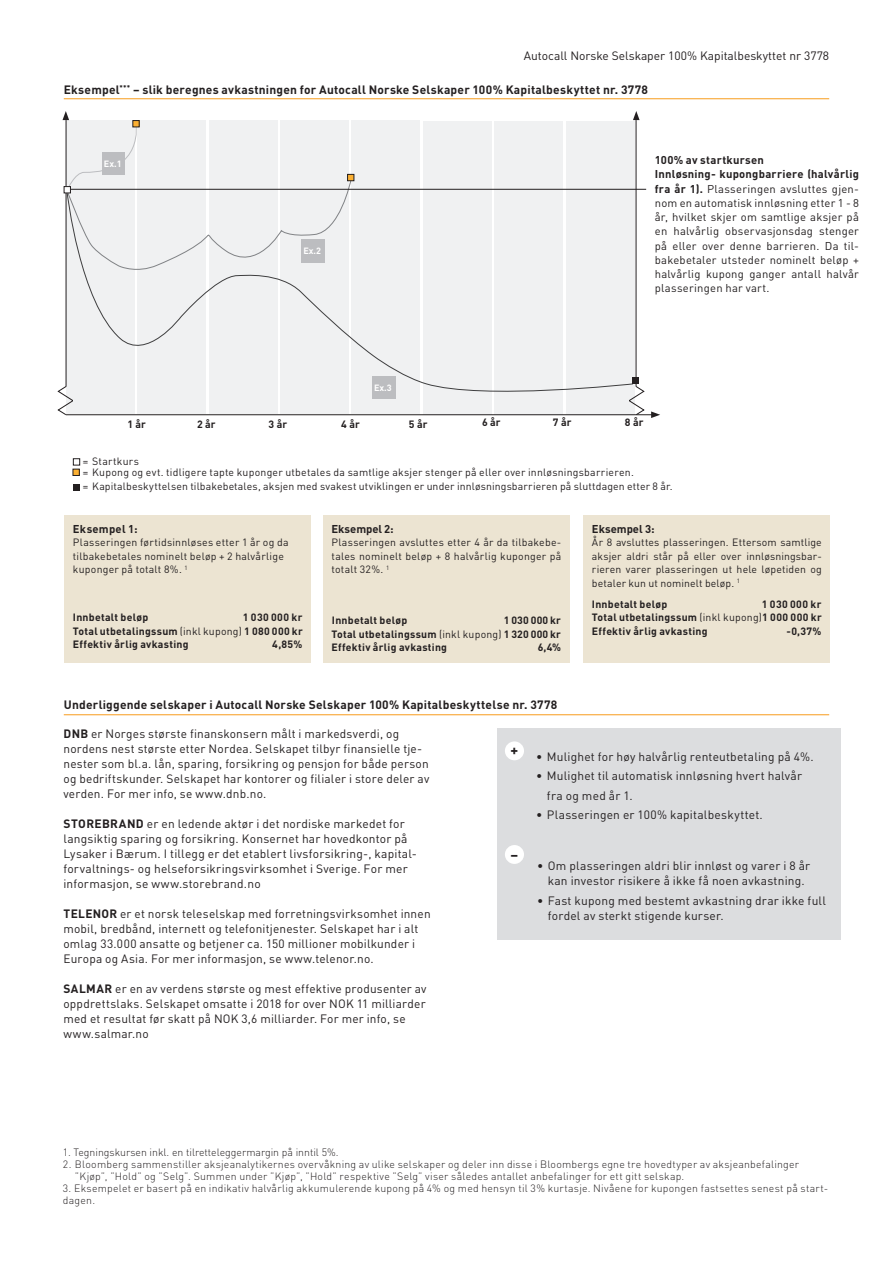
<style>
.page{position:relative;width:893px;height:1263px;background:#fff}
.page>*{position:absolute;margin:0;border:0;box-sizing:border-box;transform-origin:0 0}
.Brödtext{font:700 14.55px "DINOT";color:#231f20}
.Brödtext-2{font:12px/15px "DINOT";letter-spacing:.015em;color:#231f20}
.Brödtext-3{font:700 12px "DINOT";letter-spacing:.02em;color:#231f20}
.t1{font:11.25px/14.2px "DINOT";letter-spacing:.02em;color:#231f20;text-align:justify}
.Brödtext-4{font:700 11.25px "DINOT";letter-spacing:-.005em;color:#231f20}
.Brödtext-5{font:700 11.25px "DINOT";letter-spacing:.015em;color:#231f20}
.Underrubrik{font:700 11.25px "DINOT";letter-spacing:.02em;color:#231f20}
.t2{font:300 10.5px/12px "DINOT";letter-spacing:.02em;color:#231f20}
.Underrubrik-2{font:10.5px/13.5px "DINOT";letter-spacing:.02em;color:#231f20}
.Brödtext-6{font:10.5px/13.5px "DINOT";letter-spacing:.015em;color:#231f20;text-align:justify}
.Brödtext-7{font:700 10.5px "DINOT";letter-spacing:.025em;color:#231f20}
.Underrubrik-3{font:700 10.5px "DINOT";letter-spacing:.025em;color:#231f20}
.t3{font:300 10.5px "DINOT";color:#231f20}
.t4{font:700 9px "DINOT";color:#fff}
.s1{font-weight:700}
.s2{font-weight:400}
</style>
<div class="page">
<hr style="left:64px;top:714px;width:765px;height:1px;background:#f89c1c">
<div style="left:497px;top:728px;width:343px;height:212px;background:#dcdddf"></div>
<div style="left:505px;top:741px;width:19px;height:19px;background:#fff;border-radius:50%"></div>
<div style="left:505px;top:845px;width:19px;height:19px;background:#fff;border-radius:50%"></div>
<hr style="left:64px;top:98px;width:765px;height:1px;background:#f89c1c">
<div style="left:73px;top:458px;width:7px;height:7px;background:#fff;border:1px solid #231f20"></div>
<div style="left:73px;top:469px;width:7px;height:7px;border:1px solid #231f20"></div>
<div style="left:64px;top:515px;width:247px;height:148px;background:#ece4d2"></div>
<div style="left:323px;top:515px;width:247px;height:148px;background:#ece4d2"></div>
<div style="left:583px;top:515px;width:247px;height:148px;background:#ece4d2"></div>
<div style="left:566px;top:121px;width:68px;height:294px;background:#f0f1f2"></div>
<div style="left:495px;top:121px;width:68px;height:294px;background:#f0f1f2"></div>
<div style="left:423px;top:121px;width:68px;height:294px;background:#f0f1f2"></div>
<div style="left:66px;top:120px;width:68px;height:294px;background:#f0f1f2"></div>
<div style="left:138px;top:120px;width:68px;height:294px;background:#f0f1f2"></div>
<div style="left:209px;top:120px;width:68px;height:294px;background:#f0f1f2"></div>
<div style="left:280px;top:120px;width:69px;height:294px;background:#f0f1f2"></div>
<div style="left:352px;top:120px;width:68px;height:294px;background:#f0f1f2"></div>
<hr style="left:66px;top:414px;width:587px;height:1px;background:#231f20">
<svg style="left:651px;top:411px;width:9px;height:7px"></svg>
<svg style="left:72px;top:193px;width:561px;height:208px"></svg>
<div style="left:372px;top:376px;width:24px;height:22px;background:#bcbdc0"></div>
<hr style="left:66px;top:120px;width:1px;height:267px;background:#231f20">
<svg style="left:57px;top:386px;width:15px;height:29px"></svg>
<svg style="left:633px;top:111px;width:7px;height:9px"></svg>
<hr style="left:636px;top:120px;width:1px;height:267px;background:#231f20">
<svg style="left:630px;top:386px;width:15px;height:29px"></svg>
<hr style="left:66px;top:189px;width:580px;height:1px;background:#231f20">
<div style="left:348px;top:174px;width:6px;height:7px;background:#fbb033"></div>
<div style="left:347px;top:174px;width:7px;height:7px;border:1px solid #231f20"></div>
<div style="left:632px;top:377px;width:6px;height:7px;background:#231f20"></div>
<svg style="left:63px;top:111px;width:288px;height:163px"></svg>
<div style="left:132px;top:120px;width:8px;height:7px;border:1px solid #231f20"></div>
<svg style="left:73px;top:484px;width:6px;height:6px"></svg>
<p class="Brödtext-2" style="left:524px;top:48px;width:307px">Autocall Norske Selskaper 100% Kapitalbeskyttet nr 3778</p>
<p class="Brödtext-3" style="left:64px;top:81px;width:586px">Eksempel<sup>***</sup> – slik beregnes avkastningen for Autocall Norske Selskaper 100% Kapitalbeskyttet nr. 3778</p>
<p class="t4" style="left:104px;top:158px;width:19px">Ex.1</p>
<p class="t4" style="left:303px;top:245px;width:19px">Ex.2</p>
<p class="Brödtext-5" style="left:655px;top:153px;width:111px">100% av startkursen</p>
<p class="t1" style="left:655px;top:167px;width:206px"><span class="s1">Innløsning- kupongbarriere (halvårlig fra år 1).</span> Plasseringen avsluttes gjen&shy;nom en automatisk innløsning etter 1 - 8 år, hvilket skjer om samtlige aksjer på en halvårlig observasjonsdag stenger på eller over denne barrieren. Da til&shy;bakebetaler utsteder nominelt beløp + halvårlig kupong ganger antall halvår plasseringen har vart.</p>
<p class="t4" style="left:374px;top:382px;width:19px">Ex.3</p>
<p class="Brödtext-7" style="left:127px;top:417px;width:20px">1 år</p>
<p class="Brödtext-7" style="left:197px;top:417px;width:20px">2 år</p>
<p class="Brödtext-7" style="left:269px;top:417px;width:20px">3 år</p>
<p class="Brödtext-7" style="left:341px;top:417px;width:20px">4 år</p>
<p class="Brödtext-7" style="left:409px;top:417px;width:20px">5 år</p>
<p class="Brödtext-7" style="left:482px;top:415px;width:20px">6 år</p>
<p class="Brödtext-7" style="left:553px;top:415px;width:20px">7 år</p>
<p class="Brödtext-7" style="left:625px;top:415px;width:20px">8 år</p>
<p class="Underrubrik-2" style="left:83px;top:454px;width:57px">= Startkurs</p>
<p class="Underrubrik-2" style="left:83px;top:466px;width:552px">= Kupong og evt. tidligere tapte kuponger utbetales da samtlige aksjer stenger på eller over innløsningsbarrieren.</p>
<p class="Underrubrik-2" style="left:83px;top:479px;width:591px">= Kapitalbeskyttelsen tilbakebetales, aksjen med svakest utviklingen er under innløsningsbarrieren på sluttdagen etter 8 år.</p>
<p class="Underrubrik" style="left:73px;top:521px;width:66px">Eksempel 1:</p>
<p class="Underrubrik-2" style="left:73px;top:535px;width:217px">Plasseringen førtidsinnløses etter 1 år og da tilbakebetales nominelt beløp + 2 halvårlige kuponger på totalt 8%. <sup>1</sup></p>
<p class="Underrubrik-3" style="left:73px;top:610px;width:77px">Innbetalt beløp</p>
<p class="Underrubrik-3" style="left:243px;top:610px;width:61px">1 030 000 kr</p>
<p class="Underrubrik-3" style="left:73px;top:624px;width:231px">Total utbetalingssum <span class="s2">(inkl kupong)</span> 1 080 000 kr</p>
<p class="Underrubrik-3" style="left:73px;top:637px;width:117px">Effektiv årlig avkasting</p>
<p class="Underrubrik-3" style="left:272px;top:637px;width:32px">4,85%</p>
<p class="Brödtext-4" style="left:331px;top:521px;width:64px">Eksempel 2:</p>
<p class="Brödtext-6" style="left:331px;top:535px;width:231px">Plasseringen avsluttes etter 4 år da tilbakebe&shy;tales nominelt beløp + 8 halvårlig kuponger på totalt 32%. <sup>1</sup></p>
<p class="Brödtext-7" style="left:332px;top:613px;width:77px">Innbetalt beløp</p>
<p class="Brödtext-7" style="left:504px;top:613px;width:59px">1 030 000 kr</p>
<p class="Brödtext-7" style="left:331px;top:627px;width:231px">Total utbetalingssum <span class="s2">(inkl kupong)</span> 1 320 000 kr</p>
<p class="Brödtext-7" style="left:331px;top:640px;width:117px">Effektiv årlig avkasting</p>
<p class="Brödtext-7" style="left:538px;top:640px;width:25px">6,4%</p>
<p class="Brödtext-3" style="left:64px;top:697px;width:495px">Underliggende selskaper i Autocall Norske Selskaper 100% Kapitalbeskyttelse nr. 3778</p>
<p class="Brödtext-4" style="left:592px;top:521px;width:64px">Eksempel 3:</p>
<p class="Brödtext-6" style="left:592px;top:535px;width:231px">År 8 avsluttes plasseringen. Ettersom samtlige aksjer aldri står på eller over innløsningsbar&shy;rieren varer plasseringen ut hele løpetiden og betaler kun ut nominelt beløp. <sup>1</sup></p>
<p class="Brödtext-7" style="left:592px;top:597px;width:77px">Innbetalt beløp</p>
<p class="Brödtext-7" style="left:762px;top:597px;width:61px">1 030 000 kr</p>
<p class="Brödtext-7" style="left:592px;top:610px;width:231px">Total utbetalingssum <span class="s2">(inkl kupong)</span>1 000 000 kr</p>
<p class="Brödtext-7" style="left:592px;top:624px;width:117px">Effektiv årlig avkasting</p>
<p class="Brödtext-7" style="left:786px;top:624px;width:37px">-0,37%</p>
<p class="Brödtext-2" style="left:63px;top:725px;width:367px"><span class="s1">DNB</span> er Norges største finanskonsern målt i markedsverdi, og nordens nest største etter Nordea. Selskapet tilbyr finansielle tje&shy;nester som bl.a. lån, sparing, forsikring og pensjon for både person og bedriftskunder. Selskapet har kontorer og filialer i store deler av verden. For mer info, se www.dnb.no.</p>
<p class="Brödtext-2" style="left:63px;top:815px;width:355px"><span class="s1">STOREBRAND</span> er en ledende aktør i det nordiske markedet for langsiktig sparing og forsikring. Konsernet har hovedkontor på Lysaker i Bærum. I tillegg er det etablert livsforsikring-, kapital&shy;forvaltnings- og helseforsikringsvirksomhet i Sverige. For mer informasjon, se www.storebrand.no</p>
<p class="Brödtext-2" style="left:63px;top:905px;width:369px"><span class="s1">TELENOR</span> er et norsk teleselskap med forretningsvirksomhet innen mobil, bredbånd, internett og telefonitjenester. Selskapet har i alt omlag 33.000 ansatte og betjener ca. 150 millioner mobilkunder i Europa og Asia. For mer informasjon, se www.telenor.no.</p>
<p class="Brödtext-2" style="left:63px;top:980px;width:365px"><span class="s1">SALMAR</span> er en av verdens største og mest effektive produsenter av oppdrettslaks. Selskapet omsatte i 2018 for over NOK 11 milliarder med et resultat før skatt på NOK 3,6 milliarder. For mer info, se www.salmar.no</p>
<p class="Brödtext" style="left:511px;top:740px;width:9px">+</p>
<p class="Brödtext" style="left:511px;top:845px;width:9px">–</p>
<p class="Brödtext-2" style="left:536px;top:749px;width:279px">• Mulighet for høy halvårlig renteutbetaling på 4%.</p>
<p class="Brödtext-2" style="left:536px;top:768px;width:267px">• Mulighet til automatisk innløsning hvert halvår</p>
<p class="Brödtext-2" style="left:547px;top:788px;width:87px">fra og med år 1.</p>
<p class="Brödtext-2" style="left:536px;top:807px;width:228px">• Plasseringen er 100% kapitalbeskyttet.</p>
<p class="Brödtext-2" style="left:537px;top:858px;width:275px;text-align:center">• Om plasseringen aldri blir innløst og varer i 8 år kan investor risikere å ikke få noen avkastning.</p>
<p class="Brödtext-2" style="left:548px;top:892px;width:280px;text-indent:-11px">• Fast kupong med bestemt avkastning drar ikke full fordel av sterkt stigende kurser.</p>
<p class="t3" style="left:63px;top:1146px;width:277px">1. Tegningskursen inkl. en tilretteleggermargin på inntil 5%.</p>
<p class="t2" style="left:75px;top:1158px;width:726px;text-indent:-12px">2. Bloomberg sammenstiller aksjeanalytikernes overvåkning av ulike selskaper og deler inn disse i Bloombergs egne tre hovedtyper av aksjeanbefalinger ”Kjøp”, ”Hold” og ”Selg”. Summen under ”Kjøp”, ”Hold” respektive ”Selg” viser således antallet anbefalinger for ett gitt selskap.</p>
<p class="t2" style="left:63px;top:1182px;width:767px">3. Eksempelet er basert på en indikativ halvårlig akkumulerende kupong på 4% og med hensyn til 3% kurtasje. Nivåene for kupongen fastsettes senest på start&shy;dagen.</p>
</div>
